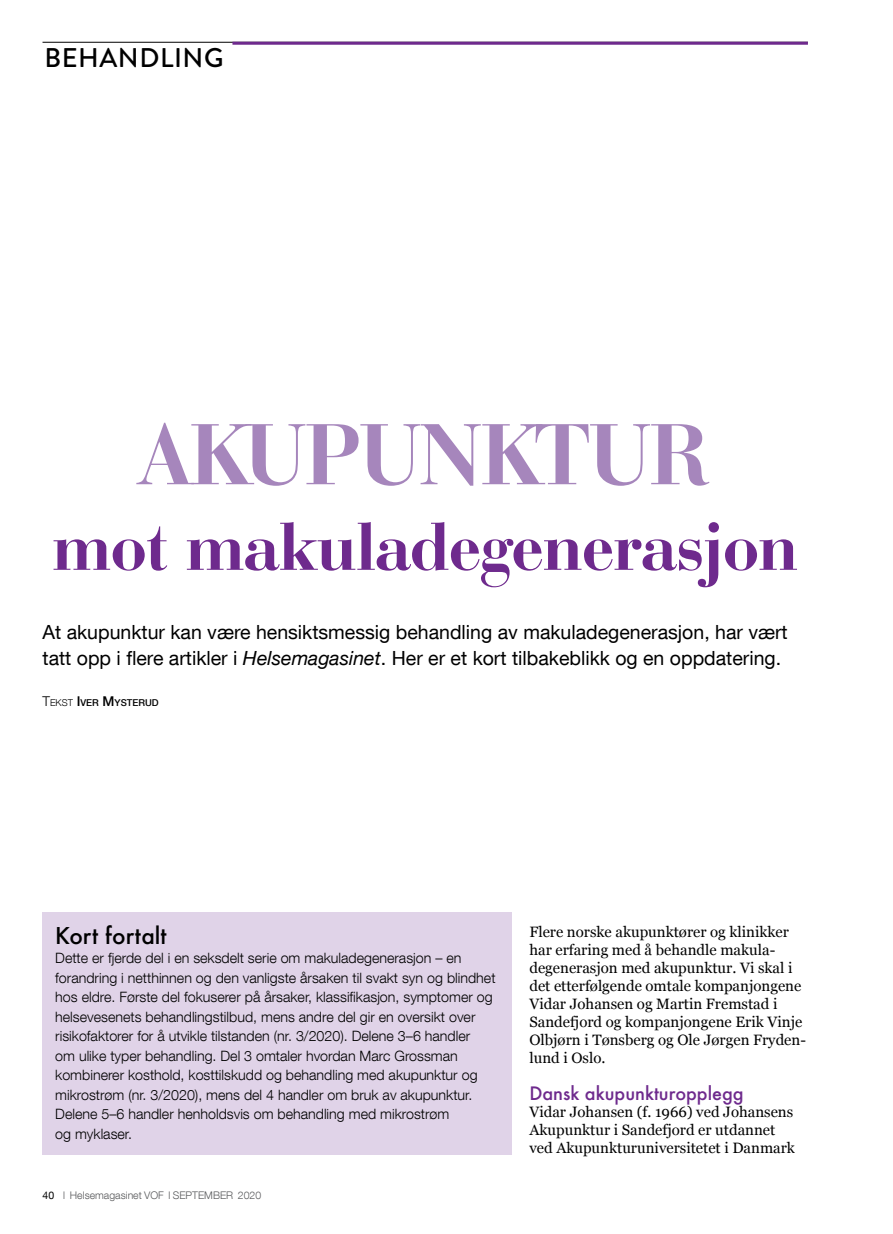
<style>
.page{position:relative;width:893px;height:1234px;background:#fff}
.page>*{position:absolute;margin:0;border:0;box-sizing:border-box;transform-origin:0 0}
.t1{font:700 90px "Bauer Bodoni BT";color:#a686bc}
.t2{font:700 70.5px "Bauer Bodoni BT";color:#6e2a8d}
.t3{font:500 27px "Brandon Grotesque";letter-spacing:.02em;color:#000}
.t4{font:500 22.5px "Futura";color:#000}
.t5{font:19.5px/25.5px "Helvetica Neue LT Com";color:#000}
.t6{font:500 18px "Futura";color:#6e2a8d}
.t7{font:15px/18px "Georgia";color:#000}
.t8{font:300 14.25px/19.5px "Helvetica Neue LT Com";color:#000}
.t9{font:300 10.5px "Helvetica Neue LT Com";color:#58595b}
.t10{font:500 9.45px "Helvetica Neue LT Com";color:#000}
.s1{font-style:italic}
.s2{font-weight:300;font-size:13.5px}
.s3{font-weight:300}
.s4{font-size:13.5px}
.s5{font-weight:400;color:#000}
</style>
<div class="page">
<hr style="left:43px;top:42px;width:765px;height:1px;background:#000">
<hr style="left:232px;top:42px;width:576px;height:3px;background:#6e2a8d">
<div style="left:43px;top:912px;width:469px;height:242px;background:#e0d3e8"></div>
<h3 class="t3" style="left:44px;top:39px;width:181px">BEHANDLING</h3>
<h1 class="t1" style="left:140px;top:397px;width:571px">AKUPUNKTUR</h1>
<h2 class="t2" style="left:53px;top:502px;width:747px">mot makuladegenerasjon</h2>
<h3 class="t5" style="left:43px;top:618px;width:747px">At akupunktur kan være hensiktsmessig behandling av makuladegenerasjon, har vært tatt opp i flere artikler i <span class="s1">Helsemagasinet</span>. Her er et kort tilbakeblikk og en oppdatering.</h3>
<p class="t10" style="left:43px;top:697px;width:118px"><span class="s2">T</span><span class="s3">ekst</span> <span class="s4">I</span>VER <span class="s4">M</span>YSTERUD</p>
<h3 class="t4" style="left:55px;top:919px;width:113px">Kort fortalt</h3>
<p class="t8" style="left:55px;top:947px;width:442px">Dette er fjerde del i en seksdelt serie om makuladegenerasjon – en forandring i netthinnen og den vanligste årsaken til svakt syn og blindhet hos eldre. Første del fokuserer på årsaker, klassifikasjon, symptomer og helsevesenets behandlingstilbud, mens andre del gir en oversikt over risikofaktorer for å utvikle tilstanden (nr. 3/2020). Delene 3–6 handler<br>om ulike typer behandling. Del 3 omtaler hvordan Marc Grossman kombinerer kosthold, kosttilskudd og behandling med akupunktur og mikrostrøm (nr. 3/2020), mens del 4 handler om bruk av akupunktur.<br>Delene 5–6 handler henholdsvis om behandling med mikrostrøm<br>og myklaser.</p>
<p class="t9" style="left:43px;top:1188px;width:220px"><span class="s5">40</span> l Helsemagasinet VOF l SEPTEMBER 2020</p>
<p class="t7" style="left:529px;top:921px;width:278px">Flere norske akupunktører og klinikker har erfaring med å behandle makula&shy;degenerasjon med akupunktur. Vi skal i det etterfølgende omtale kompanjongene Vidar Johansen og Martin Fremstad i Sandefjord og kompanjongene Erik Vinje Olbjørn i Tønsberg og Ole Jørgen Fryden&shy;lund i Oslo.</p>
<p class="t6" style="left:529px;top:1080px;width:216px">Dansk akupunkturopplegg</p>
<p class="t7" style="left:529px;top:1101px;width:267px">Vidar Johansen (f. 1966) ved Johansens<br>Akupunktur i Sandefjord er utdannet ved Akupunkturuniversitetet i Danmark</p>
</div>
